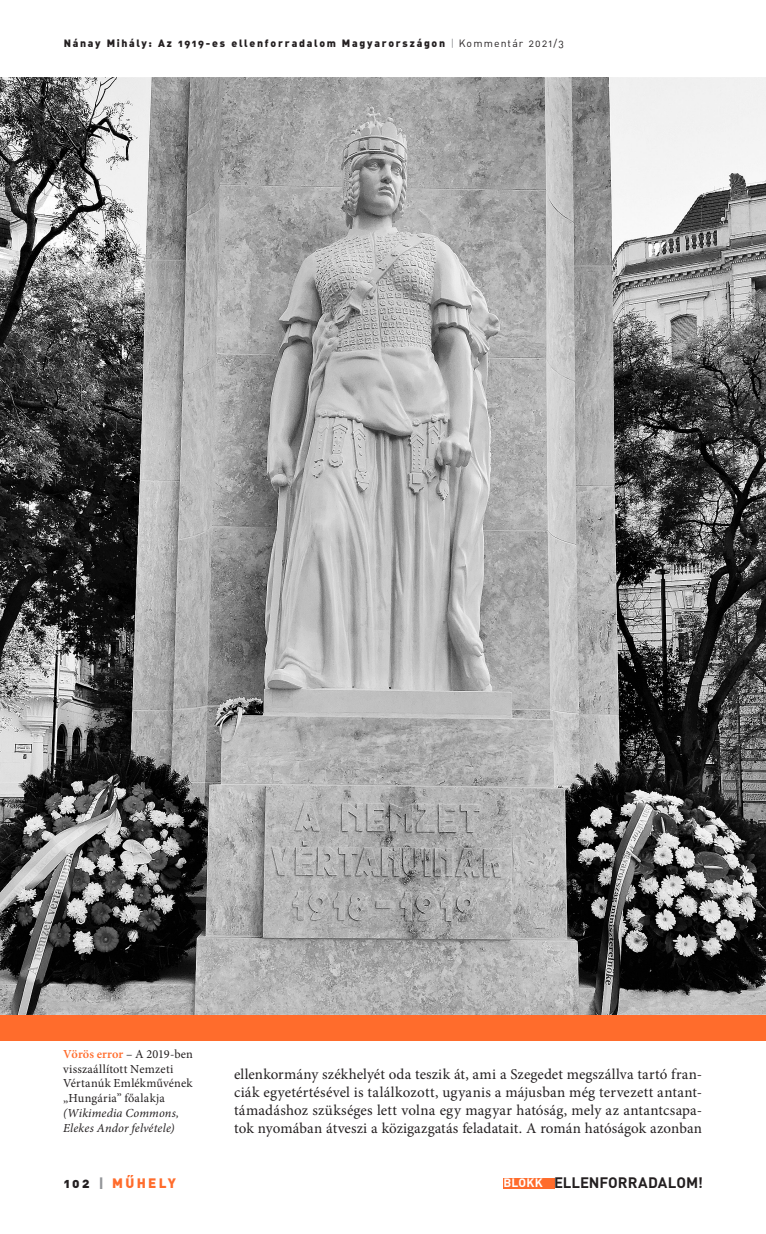
<style>
.page{position:relative;width:766px;height:1234px;background:#fff}
.page>*{position:absolute;margin:0;border:0;box-sizing:border-box;transform-origin:0 0}
._9_-_kenyér_2_---_10{font:15px/18px "Minion Pro";color:#231f20;text-align:justify}
.t1{font:700 15px "DIN Alt PFL";letter-spacing:.05em;color:#231f20}
.t2{font:13.5px "DIN Alt Blk PFL";letter-spacing:.2em;color:#ff6c2c}
._1000_-_képaláírás{font:12.3px/14.7px "Minion Pro";letter-spacing:.005em;color:#231f20}
._1000_-_képaláírás-2{font:italic 12.3px/14.7px "Minion Pro";letter-spacing:.01em;color:#231f20}
.t3{font:10.5px "DIN Alt Blk PFL";letter-spacing:.175em;color:#231f20}
.s1{font-family:"DIN Alt PFL";color:#939598}
.s2{font-family:"DIN Alt PFL"}
.s3{font-weight:600;color:#ff6c2c}
.s4{color:#231f20}
.s5{color:#939598}
.s6{font-size:12px;color:#fff}
</style>
<div class="page">
<div style="left:503px;top:1177px;width:52px;height:10px;background:#ff6c2c"></div>
<img style="left:0;top:77px;width:765px;height:937px">
<div style="left:0;top:1014px;width:765px;height:26px;background:#ff6c2c"></div>
<p class="t3" style="left:64px;top:36px;width:501px">Nánay Mihály: Az 1919-es ellenforradalom Magyarországon <span class="s1">|</span> <span class="s2">Kommentár 2021/3</span></p>
<p class="_1000_-_képaláírás" style="left:63px;top:1046px;width:131px"><span class="s3">Vörös error</span> – A 2019-ben visszaállított Nemzeti<br>Vértanúk Emlékművének „Hungária” főalakja</p>
<p class="_1000_-_képaláírás-2" style="left:63px;top:1105px;width:118px">(Wikimedia Commons,<br>Elekes Andor felvétele)</p>
<p class="_9_-_kenyér_2_---_10" style="left:234px;top:1065px;width:469px">ellenkormány székhelyét oda teszik át, ami a Szegedet megszállva tartó fran&shy;ciák egyetértésével is találkozott, ugyanis a májusban még tervezett antant&shy;támadáshoz szükséges lett volna egy magyar hatóság, mely az antantcsapa&shy;tok nyomában átveszi a közigazgatás feladatait. A román hatóságok azonban</p>
<p class="t2" style="left:64px;top:1173px;width:113px"><span class="s4">102</span> <span class="s5">|</span> MŰHELY</p>
<p class="t1" style="left:503px;top:1172px;width:200px"><span class="s6">BLOKK</span> ELLENFORRADALOM!</p>
</div>
